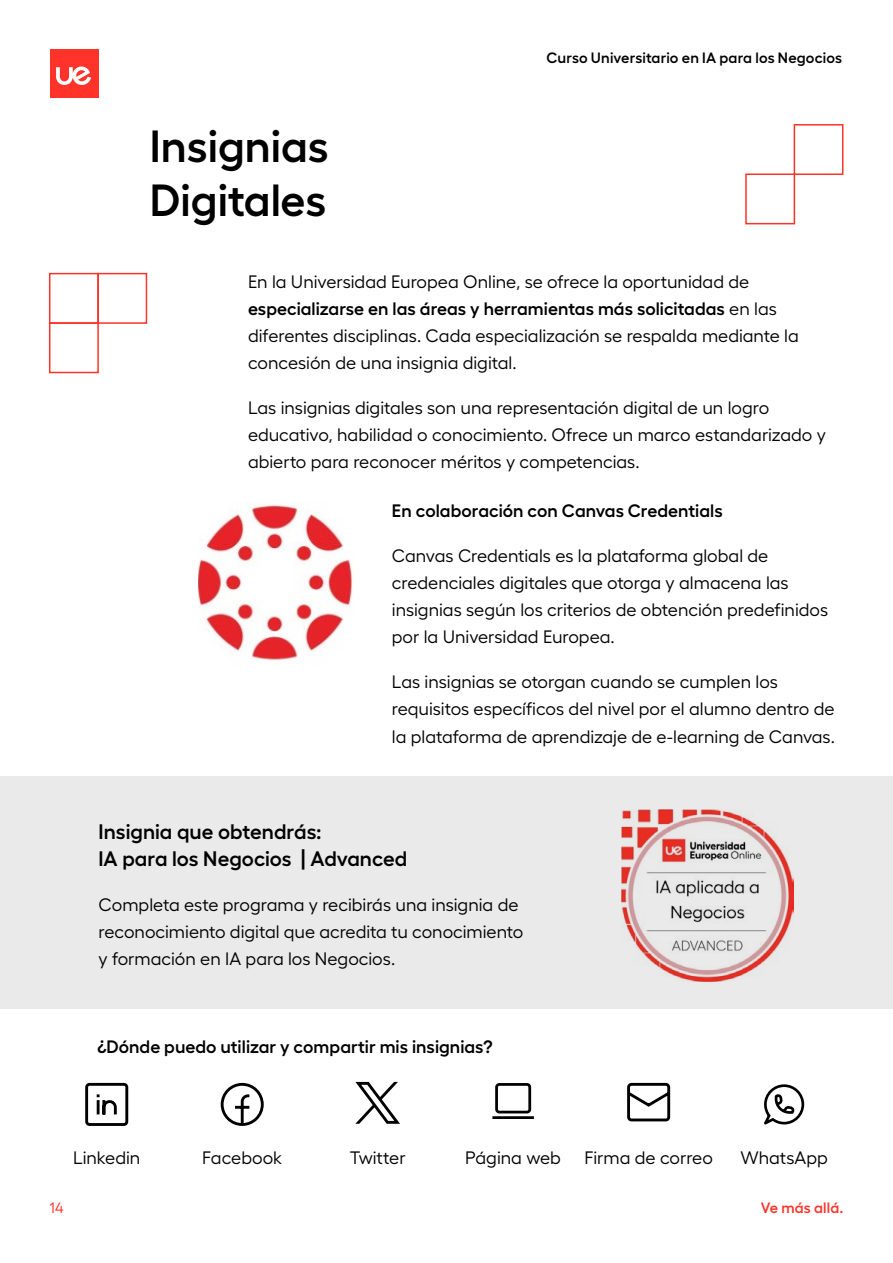
<style>
.page{position:relative;width:893px;height:1263px;background:#fff}
.page>*{position:absolute;margin:0;border:0;box-sizing:border-box;transform-origin:0 0}
.t1{font:600 45px/54px "Hellix";color:#000}
.t2{font:600 21px/27px "Hellix";color:#000}
.t3{font:18px/27px "Hellix";color:#000}
.t4{font:600 18px "Hellix";color:#000}
.t5{font:600 15px "Hellix";letter-spacing:.01em;color:#000}
.t6{font:600 15px "Hellix";letter-spacing:.01em;color:#ff3329}
.t7{font:15px "Hellix";color:#ff3326}
.s1{font-weight:600}
</style>
<div class="page">
<div style="left:50px;top:50px;width:48px;height:48px;background:#ff3329"></div>
<svg style="left:56px;top:66px;width:35px;height:19px"></svg>
<div style="left:0;top:776px;width:893px;height:233px;background:#eaeaea"></div>
<img style="left:198px;top:504px;width:155px;height:157px">
<svg style="left:85px;top:1082px;width:44px;height:44px"></svg>
<svg style="left:355px;top:1082px;width:45px;height:42px"></svg>
<svg style="left:627px;top:1082px;width:44px;height:40px"></svg>
<svg style="left:220px;top:1082px;width:44px;height:44px"></svg>
<svg style="left:492px;top:1083px;width:42px;height:36px"></svg>
<svg style="left:764px;top:1084px;width:40px;height:40px"></svg>
<div style="left:794px;top:124px;width:49px;height:51px;border:2px solid #ff3326"></div>
<div style="left:97px;top:273px;width:50px;height:51px;border:2px solid #ff3326"></div>
<div style="left:745px;top:173px;width:50px;height:51px;border:2px solid #ff3326"></div>
<div style="left:49px;top:322px;width:50px;height:51px;border:2px solid #ff3326"></div>
<div style="left:49px;top:273px;width:50px;height:51px;border:2px solid #ff3326"></div>
<img style="left:622px;top:809px;width:172px;height:172px">
<h1 class="t1" style="left:150px;top:114px;width:180px">Insignias<br>Digitales</h1>
<p class="t5" style="left:547px;top:46px;width:297px">Curso Universitario en IA para los Negocios</p>
<p class="t3" style="left:248px;top:266px;width:552px">En la Universidad Europea Online, se ofrece la oportunidad de <span class="s1">especializarse en las áreas y herramientas más solicitadas</span> en las diferentes disciplinas. Cada especialización se respalda mediante la concesión de una insignia digital.</p>
<p class="t3" style="left:248px;top:392px;width:579px">Las insignias digitales son una representación digital de un logro educativo, habilidad o conocimiento. Ofrece un marco estandarizado y abierto para reconocer méritos y competencias.</p>
<p class="t4" style="left:392px;top:497px;width:332px">En colaboración con Canvas Credentials</p>
<p class="t3" style="left:392px;top:541px;width:438px">Canvas Credentials es la plataforma global de credenciales digitales que otorga y almacena las insignias según los criterios de obtención predefinidos por la Universidad Europea.</p>
<p class="t3" style="left:392px;top:667px;width:445px">Las insignias se otorgan cuando se cumplen los requisitos específicos del nivel por el alumno dentro de la plataforma de aprendizaje de e-learning de Canvas.</p>
<p class="t2" style="left:98px;top:816px;width:310px">Insignia que obtendrás:<br>IA para los Negocios | Advanced</p>
<p class="t3" style="left:98px;top:889px;width:426px">Completa este programa y recibirás una insignia de reconocimiento digital que acredita tu conocimiento y formación en IA para los Negocios.</p>
<p class="t4" style="left:97px;top:1032px;width:397px">¿Dónde puedo utilizar y compartir mis insignias?</p>
<p class="t3" style="left:73px;top:1142px;width:69px">Linkedin</p>
<p class="t3" style="left:202px;top:1142px;width:82px">Facebook</p>
<p class="t3" style="left:350px;top:1142px;width:57px">Twitter</p>
<p class="t3" style="left:465px;top:1142px;width:97px">Página web</p>
<p class="t3" style="left:584px;top:1142px;width:130px">Firma de correo</p>
<p class="t3" style="left:740px;top:1142px;width:89px">WhatsApp</p>
<p class="t7" style="left:50px;top:1197px;width:16px">14</p>
<p class="t6" style="left:761px;top:1196px;width:84px">Ve más allá.</p>
</div>
